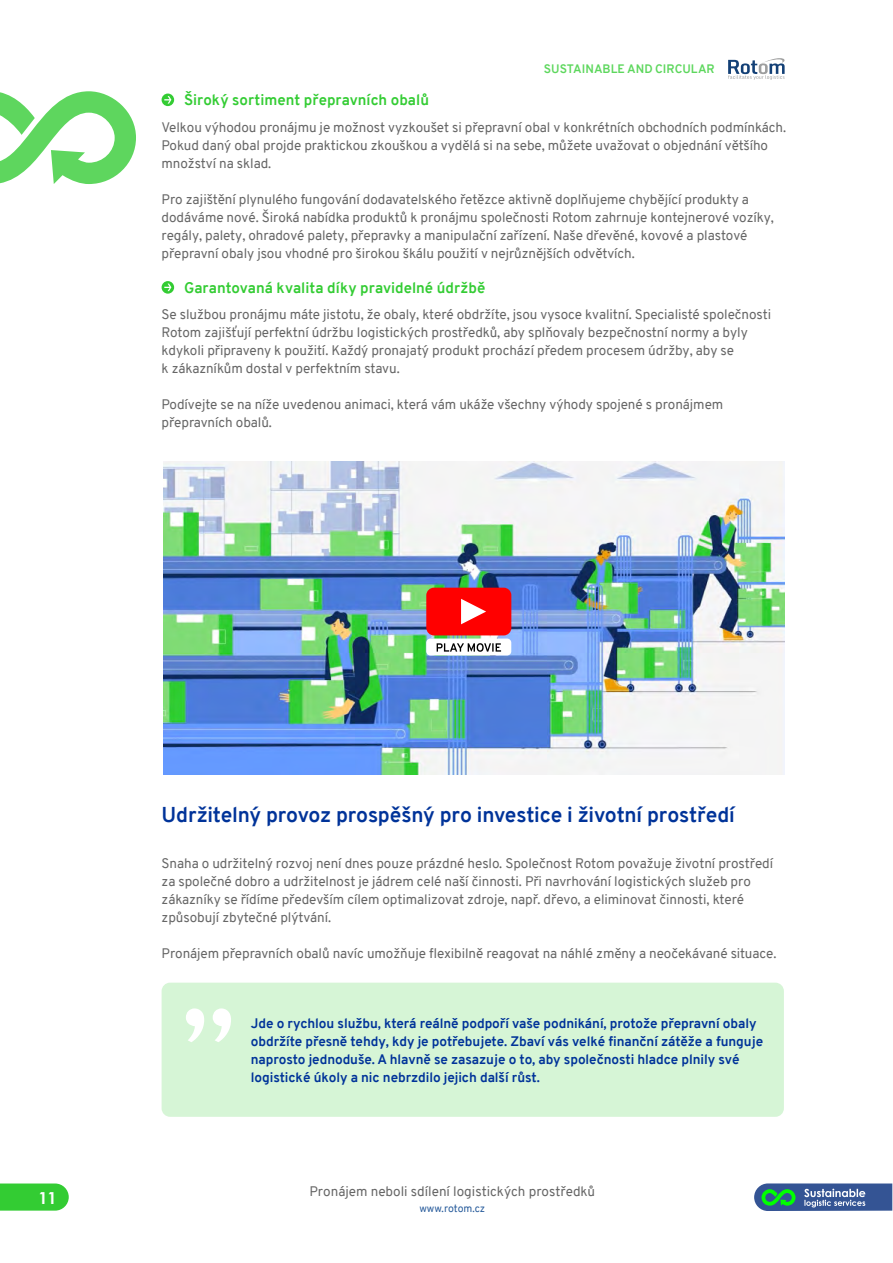
<style>
.page{position:relative;width:893px;height:1263px;background:#fff}
.page>*{position:absolute;margin:0;border:0;box-sizing:border-box;transform-origin:0 0}
.t1{font:700 21px "Overpass";letter-spacing:-.01em;color:#039}
.t2{font:700 16.5px "Century Gothic";color:#fff}
.t3{font:700 15px "Overpass";color:#3c3}
.t4{font:13.5px/18px "Overpass";letter-spacing:-.005em;color:#666}
.t5{font:700 13.5px/18px "Overpass";letter-spacing:-.005em;color:#039}
.t6{font:700 12px "Overpass";color:#5dd75d}
.t7{font:10.5px "Overpass";color:#275b9b}
</style>
<div class="page">
<svg style="left:0;top:91px;width:136px;height:93px"></svg>
<svg style="left:0;top:1183px;width:69px;height:27px;background:#3fcf3f"></svg>
<svg style="left:754px;top:1183px;width:138px;height:28px;background:#4b7897"></svg>
<svg style="left:728px;top:58px;width:57px;height:22px"></svg>
<div style="left:162px;top:94px;width:12px;height:12px;background:#3c3;border-radius:50%"></div>
<svg style="left:164px;top:96px;width:7px;height:8px"></svg>
<svg style="left:162px;top:281px;width:12px;height:13px"></svg>
<svg style="left:164px;top:284px;width:7px;height:7px"></svg>
<div style="left:162px;top:983px;width:622px;height:134px;background:#d6f5d6;border-radius:9px"></div>
<svg style="left:186px;top:1008px;width:45px;height:34px"></svg>
<img style="left:164px;top:461px;width:621px;height:313px">
<div style="left:426px;top:588px;width:85px;height:47px;background:#f00;border-radius:8px"></div>
<svg style="left:461px;top:599px;width:25px;height:25px"></svg>
<div style="left:426px;top:638px;width:85px;height:17px;background:#fff;border-radius:4px"></div>
<svg style="left:437px;top:643px;width:64px;height:9px"></svg>
<p class="t6" style="left:544px;top:61px;width:172px">SUSTAINABLE AND CIRCULAR</p>
<p class="t3" style="left:184px;top:89px;width:246px">Široký sortiment přepravních obalů</p>
<p class="t4" style="left:162px;top:118px;width:626px">Velkou výhodou pronájmu je možnost vyzkoušet si přepravní obal v konkrétních obchodních podmínkách.<br>Pokud daný obal projde praktickou zkouškou a vydělá si na sebe, můžete uvažovat o objednání většího množství na sklad.</p>
<p class="t4" style="left:162px;top:190px;width:614px">Pro zajištění plynulého fungování dodavatelského řetězce aktivně doplňujeme chybějící produkty a dodáváme nové. Široká nabídka produktů k pronájmu společnosti Rotom zahrnuje kontejnerové vozíky, regály, palety, ohradové palety, přepravky a manipulační zařízení. Naše dřevěné, kovové a plastové přepravní obaly jsou vhodné pro širokou škálu použití v nejrůznějších odvětvích.</p>
<p class="t3" style="left:184px;top:277px;width:303px">Garantovaná kvalita díky pravidelné údržbě</p>
<p class="t4" style="left:162px;top:305px;width:611px">Se službou pronájmu máte jistotu, že obaly, které obdržíte, jsou vysoce kvalitní. Specialisté společnosti Rotom zajišťují perfektní údržbu logistických prostředků, aby splňovaly bezpečnostní normy a byly kdykoli připraveny k použití. Každý pronajatý produkt prochází předem procesem údržby, aby se<br>k zákazníkům dostal v perfektním stavu.</p>
<p class="t4" style="left:162px;top:395px;width:563px">Podívejte se na níže uvedenou animaci, která vám ukáže všechny výhody spojené s pronájmem přepravních obalů.</p>
<p class="t2" style="left:38px;top:1185px;width:20px">11</p>
<h1 class="t1" style="left:162px;top:800px;width:575px">Udržitelný provoz prospěšný pro investice i životní prostředí</h1>
<p class="t4" style="left:162px;top:854px;width:613px">Snaha o udržitelný rozvoj není dnes pouze prázdné heslo. Společnost Rotom považuje životní prostředí za společné dobro a udržitelnost je jádrem celé naší činnosti. Při navrhování logistických služeb pro zákazníky se řídíme především cílem optimalizovat zdroje, např. dřevo, a eliminovat činnosti, které způsobují zbytečné plýtvání.</p>
<p class="t4" style="left:162px;top:944px;width:616px">Pronájem přepravních obalů navíc umožňuje flexibilně reagovat na náhlé změny a neočekávané situace.</p>
<p class="t5" style="left:251px;top:1014px;width:514px">Jde o rychlou službu, která reálně podpoří vaše podnikání, protože přepravní obaly obdržíte přesně tehdy, kdy je potřebujete. Zbaví vás velké finanční zátěže a funguje naprosto jednoduše. A hlavně se zasazuje o to, aby společnosti hladce plnily své logistické úkoly a nic nebrzdilo jejich další růst.</p>
<p class="t4" style="left:309px;top:1182px;width:287px">Pronájem neboli sdílení logistických prostředků</p>
<p class="t7" style="left:419px;top:1200px;width:67px">www.rotom.cz</p>
</div>
